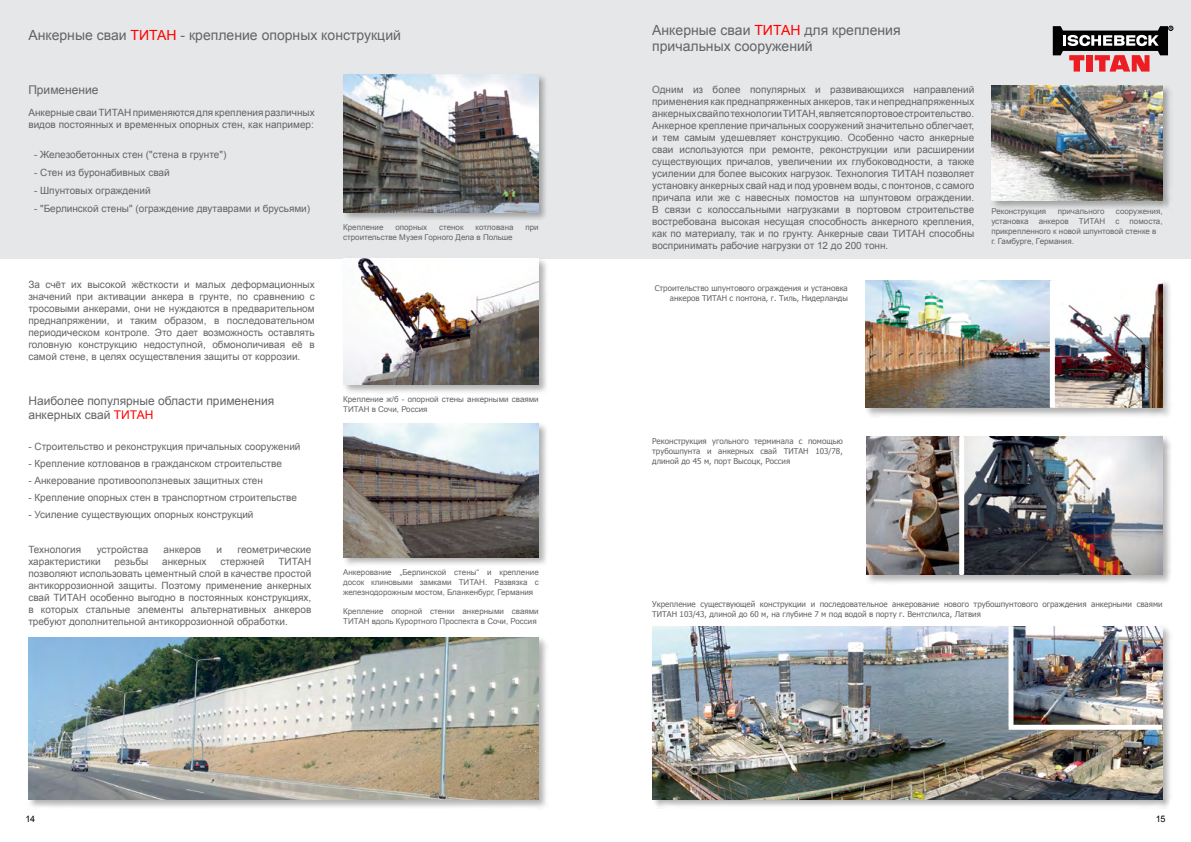
<style>
.page{position:relative;width:1191px;height:842px;background:#fff}
.page>*{position:absolute;margin:0;border:0;box-sizing:border-box;transform-origin:0 0}
.t1{font:14px/16px "Arial";color:#636466}
.t2{font:12px/14px "Arial";color:#636466}
.t3{font:10px/12px "Arial";color:#636466;text-align:justify}
.t4{font:9px "Arial";color:#000}
.t5{font:8px/10px "Arial";color:#636466}
.t6{font:8px/10px "Tahoma";color:#636466;text-align:justify}
.s1{color:#f00}
</style>
<div class="page">
<div style="left:0;top:0;width:1191px;height:258px;background:#e6e7e8"></div>
<svg style="left:1052px;top:26px;width:121px;height:46px"></svg>
<div style="left:342px;top:73px;width:207px;height:149px;background:#000;opacity:.3"></div>
<img style="left:344px;top:74px;width:195px;height:138px">
<div style="left:27px;top:636px;width:521px;height:173px;background:#000;opacity:.3"></div>
<img style="left:28px;top:638px;width:511px;height:161px">
<div style="left:651px;top:625px;width:521px;height:184px;background:#000;opacity:.3"></div>
<img style="left:652px;top:626px;width:510px;height:173px">
<div style="left:865px;top:435px;width:307px;height:149px;background:#000;opacity:.3"></div>
<img style="left:964px;top:437px;width:198px;height:138px">
<img style="left:866px;top:437px;width:93px;height:138px">
<div style="left:959px;top:437px;width:5px;height:138px;background:#fff"></div>
<div style="left:990px;top:84px;width:182px;height:127px;background:#000;opacity:.3"></div>
<img style="left:991px;top:86px;width:171px;height:115px">
<div style="left:864px;top:279px;width:308px;height:138px;background:#000;opacity:.3"></div>
<img style="left:1054px;top:281px;width:108px;height:127px">
<img style="left:866px;top:281px;width:183px;height:127px">
<div style="left:1049px;top:281px;width:5px;height:127px;background:#fff"></div>
<img style="left:1013px;top:626px;width:149px;height:99px">
<div style="left:1008px;top:626px;width:5px;height:100px;background:#fff"></div>
<div style="left:1008px;top:725px;width:154px;height:5px;background:#fff"></div>
<div style="left:342px;top:257px;width:206px;height:138px;background:#000;opacity:.3"></div>
<img style="left:343px;top:258px;width:196px;height:127px">
<div style="left:342px;top:421px;width:206px;height:146px;background:#000;opacity:.3"></div>
<img style="left:343px;top:423px;width:196px;height:134px">
<h1 class="t1" style="left:28px;top:27px;width:374px">Анкерные сваи <span class="s1">ТИТАН</span> - крепление опорных конструкций</h1>
<p class="t2" style="left:28px;top:83px;width:72px">Применение</p>
<p class="t3" style="left:28px;top:107px;width:288px">Анкерные сваи ТИТАН применяются для крепления различных видов постоянных и временных опорных стен, как например:</p>
<p class="t3" style="left:34px;top:149px;width:194px">- Железобетонных стен ("стена в грунте")</p>
<p class="t3" style="left:34px;top:167px;width:137px">- Стен из буронабивных свай</p>
<p class="t3" style="left:34px;top:185px;width:118px">- Шпунтовых ограждений</p>
<p class="t3" style="left:34px;top:203px;width:278px">- "Берлинской стены" (ограждение двутаврами и брусьями)</p>
<p class="t3" style="left:28px;top:279px;width:288px">За счёт их высокой жёсткости и малых деформационных значений при активации анкера в грунте, по сравнению с тросовыми анкерами, они не нуждаются в предварительном преднапряжении, и таким образом, в последовательном периодическом контроле. Это дает возможность оставлять головную конструкцию недоступной, обмоноличивая её в самой стене, в целях осуществления защиты от коррозии.</p>
<p class="t2" style="left:28px;top:394px;width:248px">Наиболее популярные области применения анкерных свай <span class="s1">ТИТАН</span></p>
<p class="t3" style="left:28px;top:440px;width:274px">- Строительство и реконструкция причальных сооружений</p>
<p class="t3" style="left:28px;top:457px;width:255px">- Крепление котлованов в гражданском строительстве</p>
<p class="t3" style="left:28px;top:474px;width:236px">- Анкерование противооползневых защитных стен</p>
<p class="t3" style="left:28px;top:491px;width:270px">- Крепление опорных стен в транспортном строительстве</p>
<p class="t3" style="left:28px;top:508px;width:227px">- Усиление существующих опорных конструкций</p>
<p class="t3" style="left:28px;top:544px;width:54px">Технология</p>
<p class="t3" style="left:97px;top:544px;width:53px">устройства</p>
<p class="t3" style="left:164px;top:544px;width:39px">анкеров</p>
<p class="t3" style="left:217px;top:544px;width:7px">и</p>
<p class="t3" style="left:238px;top:544px;width:75px">геометрические</p>
<p class="t3" style="left:28px;top:556px;width:74px">характеристики</p>
<p class="t3" style="left:115px;top:556px;width:35px">резьбы</p>
<p class="t3" style="left:162px;top:556px;width:46px">анкерных</p>
<p class="t3" style="left:220px;top:556px;width:45px">стержней</p>
<p class="t3" style="left:28px;top:556px;width:284px;text-indent:250px">ТИТАН позволяют использовать цементный слой в качестве простой антикоррозионной защиты. Поэтому применение анкерных свай ТИТАН особенно выгодно в постоянных конструкциях, в которых стальные элементы альтернативных анкеров требуют дополнительной антикоррозионной обработки.</p>
<p class="t5" style="left:343px;top:222px;width:42px">Крепление</p>
<p class="t5" style="left:395px;top:222px;width:33px">опорных</p>
<p class="t5" style="left:439px;top:222px;width:26px">стенок</p>
<p class="t5" style="left:475px;top:222px;width:40px">котлована</p>
<p class="t5" style="left:525px;top:222px;width:15px">при</p>
<p class="t5" style="left:343px;top:232px;width:171px">строительстве Музея Горного Дела в Польше</p>
<p class="t5" style="left:343px;top:394px;width:197px">Крепление ж/б - опорной стены анкерными сваями<br>ТИТАН в Сочи, Россия</p>
<p class="t5" style="left:343px;top:567px;width:197px;text-align:justify">Анкерование „Берлинской стены“ и крепление досок клиновыми замками ТИТАН. Развязка с железнодорожным мостом, Бланкенбург, Германия</p>
<p class="t5" style="left:343px;top:607px;width:197px">Крепление опорной стенки анкерными сваями<br>ТИТАН вдоль Курортного Проспекта в Сочи, Россия</p>
<h1 class="t1" style="left:652px;top:22px;width:250px">Анкерные сваи <span class="s1">ТИТАН</span> для крепления причальных сооружений</h1>
<p class="t3" style="left:652px;top:84px;width:324px">Одним из более популярных и развивающихся направлений применения как преднапряженных анкеров, так и непреднапряженных анкерных свай по технологии ТИТАН, является портовое строительство.<br>Анкерное крепление причальных сооружений значительно облегчает, и тем самым удешевляет конструкцию. Особенно часто анкерные сваи используются при ремонте, реконструкции или расширении существующих причалов, увеличении их глубоководности, а также усилении для более высоких нагрузок. Технология ТИТАН позволяет установку анкерных свай над и под уровнем воды, с понтонов, с самого причала или же с навесных помостов на шпунтовом ограждении.<br>В связи с колоссальными нагрузками в портовом строительстве востребована высокая несущая способность анкерного крепления, как по материалу, так и по грунту. Анкерные сваи ТИТАН способны воспринимать рабочие нагрузки от 12 до 200 тонн.</p>
<p class="t6" style="left:655px;top:282px;width:195px;text-align:right">Строительство шпунтового ограждения и установка анкеров ТИТАН с понтона, г. Тиль, Нидерланды</p>
<p class="t5" style="left:991px;top:206px;width:56px">Реконструкция</p>
<p class="t5" style="left:1057px;top:206px;width:48px">причального</p>
<p class="t5" style="left:1116px;top:206px;width:48px">сооружения,</p>
<p class="t5" style="left:991px;top:216px;width:39px">установка</p>
<p class="t5" style="left:1038px;top:216px;width:32px">анкеров</p>
<p class="t5" style="left:1079px;top:216px;width:28px">ТИТАН</p>
<p class="t5" style="left:1115px;top:216px;width:5px">с</p>
<p class="t5" style="left:991px;top:216px;width:173px;text-indent:138px">помоста, прикрепленного к новой шпунтовой стенке в г. Гамбурге, Германия.</p>
<p class="t6" style="left:652px;top:436px;width:192px">Реконструкция угольного терминала с помощью трубошпунта и анкерных свай ТИТАН 103/78, длиной до 45 м, порт Высоцк, Россия</p>
<p class="t6" style="left:652px;top:599px;width:512px">Укрепление существующей конструкции и последовательное анкерование нового трубошпунтового ограждения анкерными сваями<br>ТИТАН 103/43, длиной до 60 м, на глубине 7 м под водой в порту г. Вентспилса, Латвия</p>
<p class="t4" style="left:26px;top:813px;width:11px">14</p>
<p class="t4" style="left:1155px;top:813px;width:11px">15</p>
</div>
